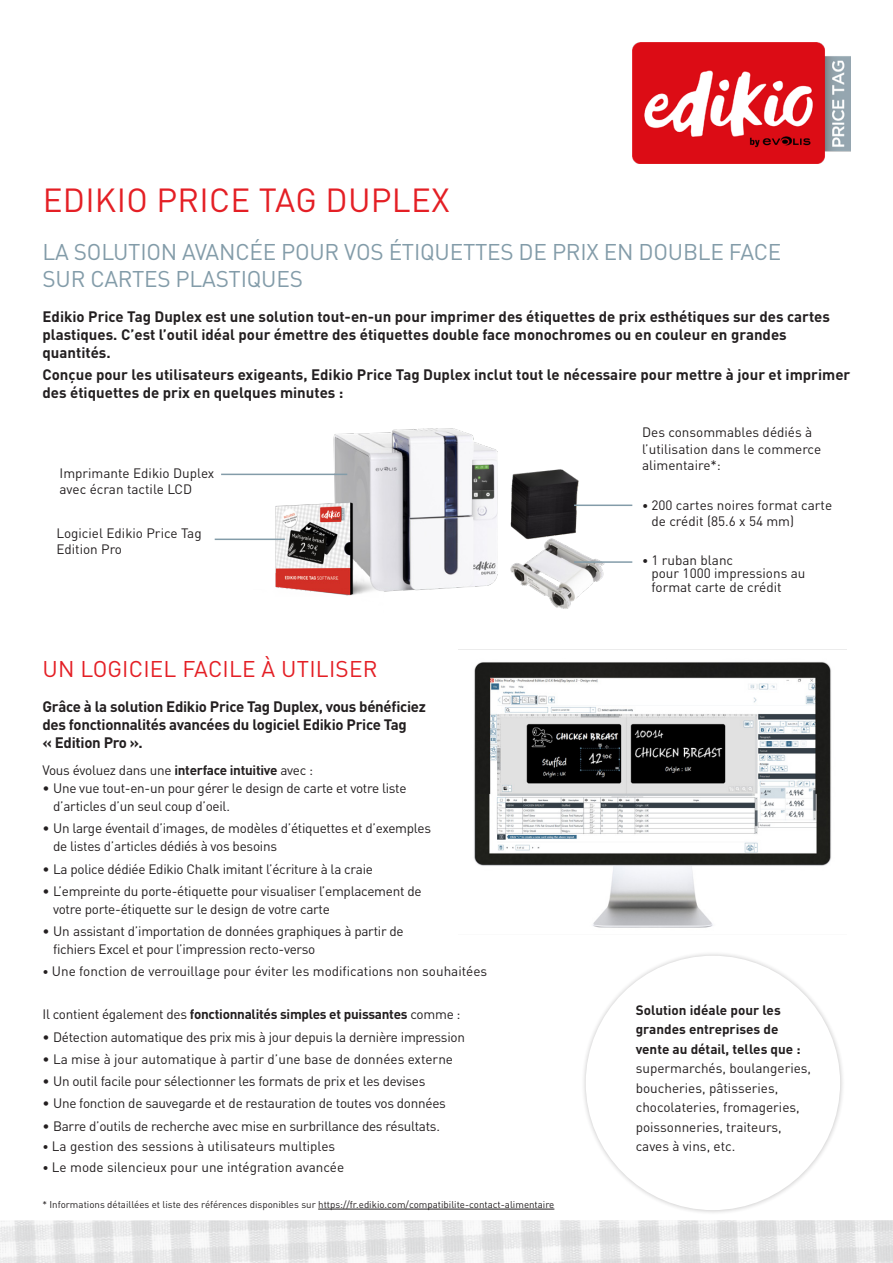
<style>
.page{position:relative;width:893px;height:1263px;background:#fff}
.page>*{position:absolute;margin:0;border:0;box-sizing:border-box;transform-origin:0 0}
.TITRE{font:33px "DINOT";letter-spacing:.01em;color:#e41f25}
.t1{font:22.5px/27px "DINOT";letter-spacing:-.01em;color:#839ca9}
.t2{font:22.5px "DINOT";letter-spacing:.01em;color:#e41f25}
.t3{font:700 15px/18px "DINOT";color:#231f20}
.t4{font:700 15px/18px "DINOT";letter-spacing:-.02em;color:#231f20}
.t5{font:13.5px/18px "DINOT";letter-spacing:-.02em;color:#231f20}
.t6{font:13.5px/19.5px "DINOT";color:#231f20}
.t7{font:700 13.5px/19.5px "DINOT";color:#231f20}
.t8{font:700 13.5px "DINOT";letter-spacing:-.02em;color:#231f20}
.t9{font:9.75px "DINOT";color:#231f20}
.s1{font-weight:700}
.s2{font-size:12px}
.s3{font-weight:400}
</style>
<div class="page">
<img style="left:254px;top:428px;width:379px;height:181px">
<div style="left:581px;top:951px;width:264px;height:264px;background:#231f20;opacity:.22"></div>
<div style="left:586px;top:956px;width:254px;height:254px;background:#fff;border-radius:50%"></div>
<img style="left:459px;top:649px;width:387px;height:279px">
<hr style="left:318px;top:1209px;width:236px;height:1px;background:#231f20">
<img style="left:632px;top:43px;width:218px;height:121px">
<hr style="left:221px;top:474px;width:126px;height:1px;background:#839ca9">
<hr style="left:215px;top:539px;width:70px;height:1px;background:#839ca9">
<hr style="left:574px;top:561px;width:58px;height:2px;background:#839ca9">
<hr style="left:574px;top:504px;width:58px;height:2px;background:#839ca9">
<img style="left:0;top:1220px;width:893px;height:43px">
<p class="TITRE" style="left:43px;top:179px;width:408px">EDIKIO PRICE TAG DUPLEX</p>
<p class="t1" style="left:43px;top:238px;width:740px">LA SOLUTION AVANCÉE POUR VOS ÉTIQUETTES DE PRIX EN DOUBLE FACE<br>SUR CARTES PLASTIQUES</p>
<p class="t3" style="left:43px;top:307px;width:789px">Edikio Price Tag Duplex est une solution tout-en-un pour imprimer des étiquettes de prix esthétiques sur des cartes plastiques. C’est l’outil idéal pour émettre des étiquettes double face monochromes ou en couleur en grandes quantités.</p>
<p class="t3" style="left:43px;top:365px;width:809px">Conçue pour les utilisateurs exigeants, Edikio Price Tag Duplex inclut tout le nécessaire pour mettre à jour et imprimer des étiquettes de prix en quelques minutes :</p>
<p class="t6" style="left:60px;top:465px;width:156px;line-height:16.2px">Imprimante Edikio Duplex avec écran tactile LCD</p>
<p class="t6" style="left:56px;top:524px;width:147px;line-height:16.2px">Logiciel Edikio Price Tag<br>Edition Pro</p>
<p class="t2" style="left:43px;top:655px;width:336px">UN LOGICIEL FACILE À UTILISER</p>
<p class="t4" style="left:43px;top:698px;width:385px">Grâce à la solution Edikio Price Tag Duplex, vous bénéficiez des fonctionnalités avancées du logiciel Edikio Price Tag<br>« Edition Pro ».</p>
<p class="t5" style="left:43px;top:761px;width:272px">Vous évoluez dans une <span class="s1">interface intuitive</span> avec :</p>
<p class="t5" style="left:53px;top:779px;width:355px;text-indent:-11px">• Une vue tout-en-un pour gérer le design de carte et votre liste d’articles d’un seul coup d’oeil.</p>
<p class="t5" style="left:53px;top:819px;width:380px;text-indent:-11px">• Un large éventail d’images, de modèles d’étiquettes et d’exemples de listes d’articles dédiés à vos besoins</p>
<p class="t5" style="left:43px;top:859px;width:332px">• La police dédiée Edikio Chalk imitant l’écriture à la craie</p>
<p class="t5" style="left:53px;top:882px;width:370px;text-indent:-11px">• L’empreinte du porte-étiquette pour visualiser l’emplacement de votre porte-étiquette sur le design de votre carte</p>
<p class="t5" style="left:53px;top:922px;width:352px;text-indent:-11px">• Un assistant d’importation de données graphiques à partir de fichiers Excel et pour l’impression recto-verso</p>
<p class="t6" style="left:43px;top:961px;width:446px"><span class="s2">•</span> Une fonction de verrouillage pour éviter les modifications non souhaitées</p>
<p class="t8" style="left:43px;top:1005px;width:420px"><span class="s3">Il contient également des</span> fonctionnalités simples et puissantes <span class="s3">comme :</span></p>
<p class="t5" style="left:43px;top:1027px;width:424px">• Détection automatique des prix mis à jour depuis la dernière impression</p>
<p class="t6" style="left:43px;top:1049px;width:412px">• La mise à jour automatique à partir d’une base de données externe</p>
<p class="t5" style="left:43px;top:1072px;width:384px">• Un outil facile pour sélectionner les formats de prix et les devises</p>
<p class="t5" style="left:43px;top:1094px;width:405px">• Une fonction de sauvegarde et de restauration de toutes vos données</p>
<p class="t5" style="left:43px;top:1116px;width:399px">• Barre d’outils de recherche avec mise en surbrillance des résultats.</p>
<p class="t6" style="left:43px;top:1136px;width:294px"><span class="s2">•</span> La gestion des sessions à utilisateurs multiples</p>
<p class="t6" style="left:43px;top:1157px;width:303px"><span class="s2">•</span> Le mode silencieux pour une intégration avancée</p>
<p class="t9" style="left:43px;top:1198px;width:513px">* Informations détaillées et liste des références disponibles sur https://fr.edikio.com/compatibilite-contact-alimentaire</p>
<p class="t6" style="left:642px;top:424px;width:181px;line-height:16.5px">Des consommables dédiés à l’utilisation dans le commerce alimentaire*:</p>
<p class="t6" style="left:651px;top:497px;width:182px;line-height:16.2px;text-indent:-9px"><span class="s2">•</span> 200 cartes noires format carte de crédit (85.6 x 54 mm)</p>
<p class="t6" style="left:651px;top:553px;width:155px;line-height:13.5px;text-indent:-9px"><span class="s2">•</span> 1 ruban blanc<br>pour 1000 impressions au format carte de crédit</p>
<p class="t7" style="left:636px;top:1000px;width:166px">Solution idéale pour les grandes entreprises de vente au détail, telles que :</p>
<p class="t6" style="left:636px;top:1058px;width:177px">supermarchés, boulangeries, boucheries, pâtisseries, chocolateries, fromageries, poissonneries, traiteurs, caves à vins, etc.</p>
</div>
